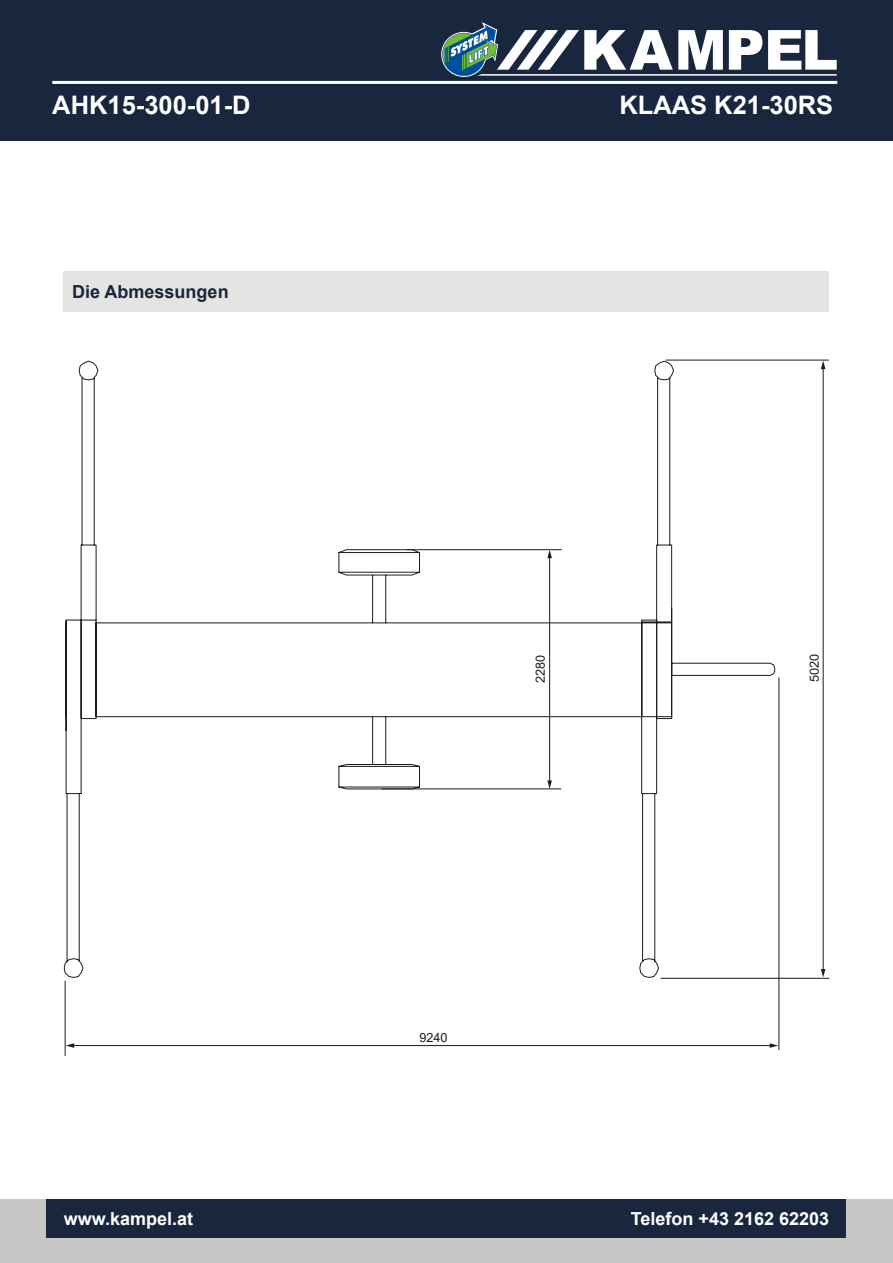
<style>
.page{position:relative;width:893px;height:1263px;background:#fff}
.page>*{position:absolute;margin:0;border:0;box-sizing:border-box;transform-origin:0 0}
.t1{font:700 25.5px "Arial";color:#fff}
.t2{font:700 21px "Arial";color:#fff}
.t3{font:700 18px "Arial";color:#fff}
.t4{font:700 18px "Arial";color:#18273d}
.t5{font:12.6px "Arial";color:#1d1d1b}
</style>
<div class="page">
<div style="left:0;top:0;width:893px;height:140px;background:#18273d"></div>
<svg style="left:441px;top:22px;width:396px;height:55px"></svg>
<hr style="left:52px;top:81px;width:785px;height:3px;background:#fff">
<div style="left:0;top:1199px;width:893px;height:64px;background:#c7c7c6"></div>
<div style="left:47px;top:1199px;width:799px;height:38px;background:#18273d"></div>
<div style="left:64px;top:272px;width:765px;height:40px;background:#e4e4e3"></div>
<svg style="left:64px;top:360px;width:712px;height:618px"></svg>
<hr style="left:666px;top:360px;width:162px;height:1px;background:#1d1d1b">
<hr style="left:661px;top:978px;width:168px;height:1px;background:#1d1d1b">
<hr style="left:407px;top:549px;width:154px;height:1px;background:#1d1d1b">
<hr style="left:382px;top:789px;width:179px;height:1px;background:#1d1d1b">
<hr style="left:823px;top:368px;width:1px;height:602px;background:#1d1d1b">
<svg style="left:821px;top:361px;width:4px;height:8px"></svg>
<svg style="left:821px;top:969px;width:4px;height:8px"></svg>
<hr style="left:549px;top:557px;width:1px;height:225px;background:#1d1d1b">
<svg style="left:547px;top:550px;width:5px;height:8px"></svg>
<svg style="left:547px;top:780px;width:5px;height:9px"></svg>
<hr style="left:65px;top:981px;width:1px;height:74px;background:#1d1d1b">
<hr style="left:73px;top:1045px;width:698px;height:1px;background:#1d1d1b">
<svg style="left:770px;top:1043px;width:8px;height:5px"></svg>
<svg style="left:66px;top:1043px;width:8px;height:5px"></svg>
<hr style="left:779px;top:678px;width:1px;height:372px;background:#1d1d1b">
<p class="t1" style="left:52px;top:88px;width:200px">AHK15-300-01-D</p>
<p class="t1" style="left:619px;top:88px;width:215px">KLAAS K21-30RS</p>
<p class="t2" style="left:64px;top:96px;width:186px">Klaas K 21-30 TSR</p>
<p class="t4" style="left:72px;top:279px;width:158px">Die Abmessungen</p>
<p class="t5" style="left:532px;top:683px;width:30px;rotate:-90deg">2280</p>
<p class="t5" style="left:806px;top:682px;width:30px;rotate:-90deg">5020</p>
<p class="t5" style="left:419px;top:1029px;width:30px">9240</p>
<p class="t3" style="left:64px;top:1206px;width:131px">www.kampel.at</p>
<p class="t3" style="left:631px;top:1206px;width:200px">Telefon +43 2162 62203</p>
</div>
